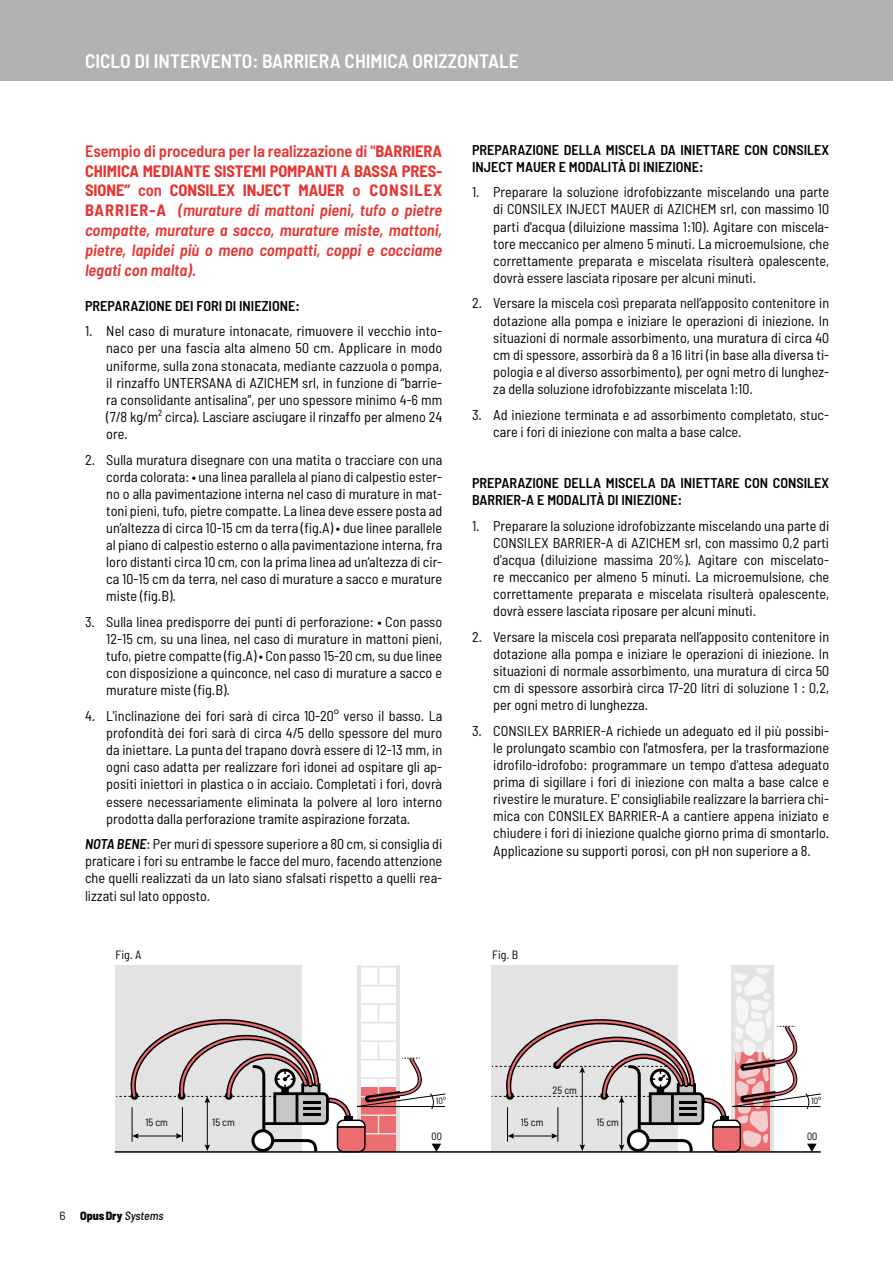
<style>
.page{position:relative;width:893px;height:1263px;background:#fff}
.page>*{position:absolute;margin:0;border:0;box-sizing:border-box;transform-origin:0 0}
.t1{font:600 semi-condensed 19.5px "Barlow";color:#fff}
.t2{font:italic 600 semi-condensed 16.5px/19.8px "Barlow";color:#e73431;text-align:justify}
.t3{font:semi-condensed 14.25px/17.1px "Barlow";color:#000;text-align:justify}
.t4{font:600 semi-condensed 14.25px/17.1px "Barlow";color:#000}
.t5{font:800 semi-condensed 12px "Barlow";color:#000}
.t6{font:semi-condensed 12px "Barlow";color:#000}
.t7{font:semi-condensed 10.5px "Barlow";color:#000}
.t8{font:semi-condensed 9px "Barlow";color:#000}
.s1{font-style:normal}
.s2{font-weight:700;font-style:normal}
.s3{font-weight:600;font-style:italic}
.s4{font-weight:400;font-stretch:normal}
.s5{font-weight:500;font-style:italic}
</style>
<div class="page">
<div style="left:0;top:0;width:893px;height:81px;background:#b3b2b2"></div>
<div style="left:116px;top:966px;width:186px;height:186px;background:#e3e3e3"></div>
<hr style="left:396px;top:966px;width:4px;height:186px;background:#e3e3e3">
<hr style="left:357px;top:966px;width:4px;height:186px;background:#e3e3e3">
<hr style="left:361px;top:966px;width:35px;height:1px;background:#e3e3e3">
<hr style="left:361px;top:985px;width:35px;height:1px;background:#e3e3e3">
<svg style="left:378px;top:967px;width:1px;height:18px"></svg>
<hr style="left:361px;top:1003px;width:35px;height:2px;background:#e3e3e3">
<hr style="left:115px;top:1151px;width:706px;height:2px;background:#000">
<hr style="left:770px;top:966px;width:4px;height:185px;background:#e3e3e3">
<hr style="left:731px;top:966px;width:4px;height:185px;background:#e3e3e3">
<svg style="left:116px;top:1005px;width:330px;height:148px"></svg>
<svg style="left:491px;top:967px;width:330px;height:186px"></svg>
<h1 class="t1" style="left:85px;top:49px;width:435px">CICLO DI INTERVENTO: BARRIERA CHIMICA ORIZZONTALE</h1>
<p class="t2" style="left:85px;top:141px;width:359px"><span class="s1">Esempio di procedura per la realizzazione di "</span><span class="s2">BARRIERA CHIMICA MEDIANTE SISTEMI POMPANTI A BASSA PRES-SIONE”</span> <span class="s1">con</span> <span class="s2">CONSILEX INJECT MAUER</span> <span class="s1">o</span> <span class="s2">CONSILEX BARRIER-A</span> (murature di mattoni pieni, tufo o pietre compatte, murature a sacco, murature miste, mattoni, pietre, lapidei più o meno compatti, coppi e cocciame legati con malta).</p>
<p class="t4" style="left:85px;top:297px;width:216px">PREPARAZIONE DEI FORI DI INIEZIONE:</p>
<p class="t3" style="left:106px;top:322px;width:337px;text-indent:-21px">1. Nel caso di murature intonacate, rimuovere il vecchio into&shy;naco per una fascia alta almeno 50 cm. Applicare in modo uniforme, sulla zona stonacata, mediante cazzuola o pompa, il rinzaffo UNTERSANA di AZICHEM srl, in funzione di “barrie&shy;ra consolidante antisalina”, per uno spessore minimo 4-6 mm (7/8 kg/m² circa). Lasciare asciugare il rinzaffo per almeno 24 ore.</p>
<p class="t3" style="left:106px;top:450px;width:337px;text-indent:-21px">2. Sulla muratura disegnare con una matita o tracciare con una corda colorata: • una linea parallela al piano di calpestio ester&shy;no o alla pavimentazione interna nel caso di murature in mat&shy;toni pieni, tufo, pietre compatte. La linea deve essere posta ad un’altezza di circa 10-15 cm da terra (fig.A) • due linee parallele al piano di calpestio esterno o alla pavimentazione interna, fra loro distanti circa 10 cm, con la prima linea ad un’altezza di cir&shy;ca 10-15 cm da terra, nel caso di murature a sacco e murature miste (fig.B).</p>
<p class="t3" style="left:106px;top:613px;width:337px;text-indent:-21px">3. Sulla linea predisporre dei punti di perforazione: • Con passo 12-15 cm, su una linea, nel caso di murature in mattoni pieni, tufo, pietre compatte (fig.A) • Con passo 15-20 cm, su due linee con disposizione a quinconce, nel caso di murature a sacco e murature miste (fig.B).</p>
<p class="t3" style="left:106px;top:707px;width:337px;text-indent:-21px">4. L'inclinazione dei fori sarà di circa 10-20° verso il basso. La profondità dei fori sarà di circa 4/5 dello spessore del muro da iniettare. La punta del trapano dovrà essere di 12-13 mm, in ogni caso adatta per realizzare fori idonei ad ospitare gli ap&shy;positi iniettori in plastica o in acciaio. Completati i fori, dovrà essere necessariamente eliminata la polvere al loro interno prodotta dalla perforazione tramite aspirazione forzata.</p>
<p class="t3" style="left:85px;top:835px;width:359px"><span class="s3">NOTA BENE</span>: Per muri di spessore superiore a 80 cm, si consiglia di praticare i fori su entrambe le facce del muro, facendo attenzione che quelli realizzati da un lato siano sfalsati rispetto a quelli rea&shy;lizzati sul lato opposto.</p>
<p class="t4" style="left:472px;top:141px;width:359px">PREPARAZIONE DELLA MISCELA DA INIETTARE CON CONSILEX<br>INJECT MAUER E MODALITÀ DI INIEZIONE:</p>
<p class="t3" style="left:493px;top:183px;width:337px;text-indent:-21px">1. Preparare la soluzione idrofobizzante miscelando una parte di CONSILEX INJECT MAUER di AZICHEM srl, con massimo 10 parti d'acqua (diluizione massima 1:10). Agitare con miscela&shy;tore meccanico per almeno 5 minuti. La microemulsione, che correttamente preparata e miscelata risulterà opalescente, dovrà essere lasciata riposare per alcuni minuti.</p>
<p class="t3" style="left:493px;top:294px;width:337px;text-indent:-21px">2. Versare la miscela così preparata nell’apposito contenitore in dotazione alla pompa e iniziare le operazioni di iniezione. In situazioni di normale assorbimento, una muratura di circa 40 cm di spessore, assorbirà da 8 a 16 litri (in base alla diversa ti&shy;pologia e al diverso assorbimento), per ogni metro di lunghez&shy;za della soluzione idrofobizzante miscelata 1:10.</p>
<p class="t3" style="left:493px;top:405px;width:337px;text-indent:-21px">3. Ad iniezione terminata e ad assorbimento completato, stuc&shy;care i fori di iniezione con malta a base calce.</p>
<p class="t4" style="left:472px;top:474px;width:359px">PREPARAZIONE DELLA MISCELA DA INIETTARE CON CONSILEX<br>BARRIER-A E MODALITÀ DI INIEZIONE:</p>
<p class="t3" style="left:493px;top:517px;width:337px;text-indent:-21px">1. Preparare la soluzione idrofobizzante miscelando una parte di CONSILEX BARRIER-A di AZICHEM srl, con massimo 0,2 parti d'acqua (diluizione massima 20%). Agitare con miscelato&shy;re meccanico per almeno 5 minuti. La microemulsione, che correttamente preparata e miscelata risulterà opalescente, dovrà essere lasciata riposare per alcuni minuti.</p>
<p class="t3" style="left:493px;top:628px;width:337px;text-indent:-21px">2. Versare la miscela così preparata nell’apposito contenitore in dotazione alla pompa e iniziare le operazioni di iniezione. In situazioni di normale assorbimento, una muratura di circa 50 cm di spessore assorbirà circa 17-20 litri di soluzione 1 : 0,2, per ogni metro di lunghezza.</p>
<p class="t3" style="left:493px;top:722px;width:337px;text-indent:-21px">3. CONSILEX BARRIER-A richiede un adeguato ed il più possibi&shy;le prolungato scambio con l'atmosfera, per la trasformazione idrofilo-idrofobo: programmare un tempo d'attesa adeguato prima di sigillare i fori di iniezione con malta a base calce e rivestire le murature. E' consigliabile realizzare la barriera chi&shy;mica con CONSILEX BARRIER-A a cantiere appena iniziato e chiudere i fori di iniezione qualche giorno prima di smontarlo.<br>Applicazione su supporti porosi, con pH non superiore a 8.</p>
<p class="t6" style="left:116px;top:947px;width:27px">Fig. A</p>
<p class="t6" style="left:492px;top:947px;width:27px">Fig. B</p>
<p class="t7" style="left:553px;top:1083px;width:26px">25 cm</p>
<p class="t8" style="left:436px;top:1095px;width:12px">10°</p>
<p class="t8" style="left:811px;top:1095px;width:12px">10°</p>
<p class="t7" style="left:145px;top:1116px;width:24px">15 cm</p>
<p class="t7" style="left:212px;top:1116px;width:24px">15 cm</p>
<p class="t7" style="left:521px;top:1116px;width:24px">15 cm</p>
<p class="t7" style="left:596px;top:1116px;width:24px">15 cm</p>
<p class="t7" style="left:432px;top:1129px;width:12px">00</p>
<p class="t7" style="left:807px;top:1129px;width:12px">00</p>
<p class="t5" style="left:60px;top:1208px;width:106px"><span class="s4">6</span> OpusDry <span class="s5">Systems</span></p>
</div>
